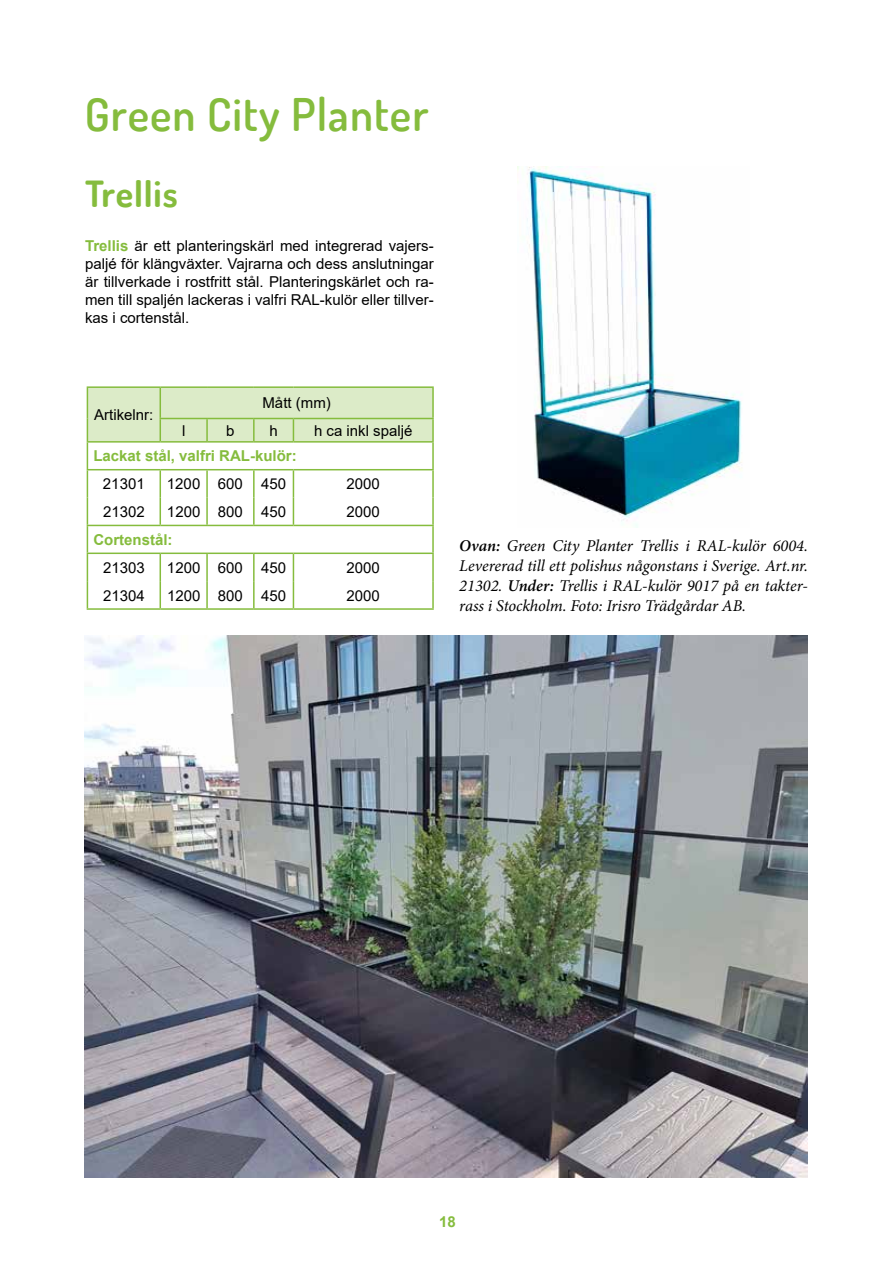
<style>
.page{position:relative;width:893px;height:1263px;background:#fff}
.page>*{position:absolute;margin:0;border:0;box-sizing:border-box;transform-origin:0 0}
.t1{font:600 45px "Dosis";letter-spacing:.025em;color:#85bc3d}
.t2{font:700 36px "Dosis";letter-spacing:.025em;color:#85bc3d}
.t3{font:italic 16.5px/19.8px "Minion Pro";letter-spacing:-.01em;color:#000;text-align:justify}
.t4{font:15px/18px "Arial";color:#000;text-align:justify}
.t5{font:700 15px "Arial";color:#85bc3d}
.s1{font-weight:700;color:#85bc3d}
.s2{font-weight:600}
</style>
<div class="page">
<hr style="left:293px;top:441px;width:141px;height:2px;background:#85bc3d">
<hr style="left:293px;top:469px;width:141px;height:1px;background:#85bc3d">
<hr style="left:293px;top:552px;width:141px;height:2px;background:#85bc3d">
<hr style="left:293px;top:418px;width:141px;height:1px;background:#85bc3d">
<hr style="left:87px;top:386px;width:73px;height:2px;background:#85bc3d">
<hr style="left:160px;top:386px;width:47px;height:2px;background:#85bc3d">
<hr style="left:207px;top:386px;width:47px;height:2px;background:#85bc3d">
<hr style="left:254px;top:386px;width:39px;height:2px;background:#85bc3d">
<hr style="left:293px;top:386px;width:141px;height:2px;background:#85bc3d">
<hr style="left:432px;top:388px;width:2px;height:30px;background:#85bc3d">
<hr style="left:432px;top:419px;width:2px;height:22px;background:#85bc3d">
<hr style="left:432px;top:443px;width:2px;height:26px;background:#85bc3d">
<hr style="left:432px;top:470px;width:2px;height:28px;background:#85bc3d">
<hr style="left:432px;top:498px;width:2px;height:27px;background:#85bc3d">
<hr style="left:293px;top:525px;width:141px;height:1px;background:#85bc3d">
<hr style="left:432px;top:526px;width:2px;height:26px;background:#85bc3d">
<hr style="left:432px;top:554px;width:2px;height:27px;background:#85bc3d">
<svg style="left:87px;top:387px;width:346px;height:221px"></svg>
<hr style="left:432px;top:581px;width:2px;height:27px;background:#85bc3d">
<hr style="left:87px;top:608px;width:73px;height:2px;background:#85bc3d">
<hr style="left:160px;top:608px;width:47px;height:2px;background:#85bc3d">
<hr style="left:207px;top:608px;width:47px;height:2px;background:#85bc3d">
<hr style="left:254px;top:608px;width:39px;height:2px;background:#85bc3d">
<hr style="left:293px;top:608px;width:141px;height:2px;background:#85bc3d">
<img style="left:518px;top:167px;width:224px;height:360px">
<img style="left:85px;top:636px;width:723px;height:542px">
<h1 class="t1" style="left:85px;top:86px;width:345px">Green City Planter</h1>
<h2 class="t2" style="left:85px;top:171px;width:94px">Trellis</h2>
<p class="t4" style="left:85px;top:237px;width:350px"><span class="s1">Trellis</span> är ett planteringskärl med integrerad vajers&shy;paljé för klängväxter. Vajrarna och dess anslutningar är tillverkade i rostfritt stål. Planteringskärlet och ra&shy;men till spaljén lackeras i valfri RAL-kulör eller tillver&shy;kas i cortenstål.</p>
<p class="t4" style="left:94px;top:406px;width:61px">Artikelnr:</p>
<p class="t4" style="left:262px;top:394px;width:70px">Mått (mm)</p>
<p class="t4" style="left:182px;top:421px;width:5px">l</p>
<p class="t4" style="left:226px;top:421px;width:10px">b</p>
<p class="t4" style="left:269px;top:421px;width:10px">h</p>
<p class="t4" style="left:314px;top:421px;width:100px">h ca inkl spaljé</p>
<p class="t5" style="left:93px;top:445px;width:205px">Lackat stål, valfri RAL-kulör:</p>
<p class="t4" style="left:103px;top:475px;width:43px">21301</p>
<p class="t4" style="left:167px;top:475px;width:121px">1200 600 450</p>
<p class="t4" style="left:347px;top:475px;width:35px">2000</p>
<p class="t4" style="left:103px;top:503px;width:43px">21302</p>
<p class="t4" style="left:167px;top:503px;width:121px">1200 800 450</p>
<p class="t4" style="left:347px;top:503px;width:35px">2000</p>
<p class="t5" style="left:93px;top:529px;width:81px">Cortenstål:</p>
<p class="t4" style="left:103px;top:558px;width:43px">21303</p>
<p class="t4" style="left:167px;top:558px;width:121px">1200 600 450</p>
<p class="t4" style="left:347px;top:558px;width:35px">2000</p>
<p class="t4" style="left:103px;top:586px;width:43px">21304</p>
<p class="t4" style="left:167px;top:586px;width:121px">1200 800 450</p>
<p class="t4" style="left:347px;top:586px;width:35px">2000</p>
<p class="t3" style="left:459px;top:536px;width:350px"><span class="s2">Ovan:</span> Green City Planter Trellis i RAL-kulör 6004.<br>Levererad till ett polishus någonstans i Sverige. Art.nr.<br>21302. <span class="s2">Under:</span> Trellis i RAL-kulör 9017 på en takter&shy;rass i Stockholm. Foto: Irisro Trädgårdar AB.</p>
<p class="t5" style="left:439px;top:1211px;width:18px">18</p>
</div>
